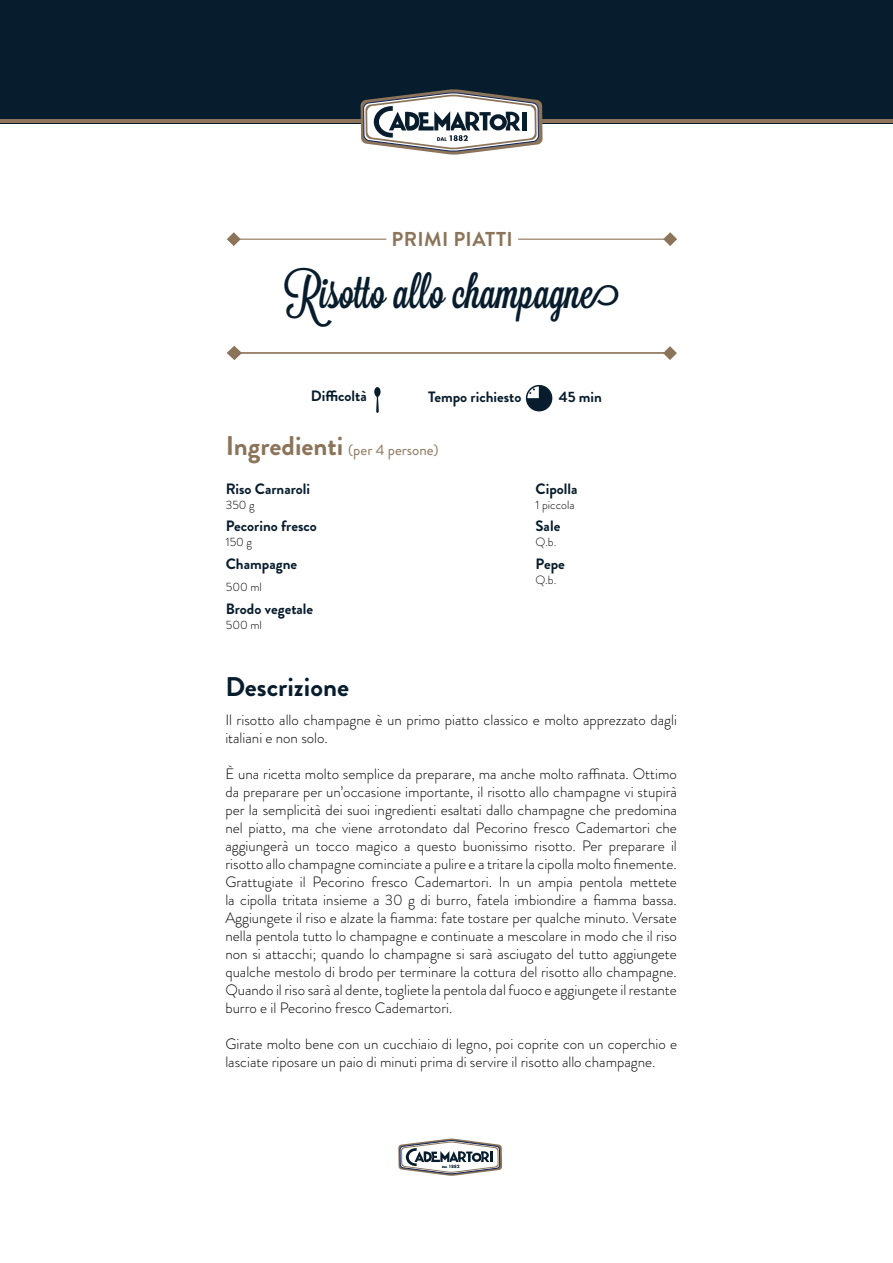
<style>
.page{position:relative;width:893px;height:1263px;background:#fff}
.page>*{position:absolute;margin:0;border:0;box-sizing:border-box;transform-origin:0 0}
.t1{font:45px "Lavanderia Sturdy";color:#071c2c}
.t2{font:700 27px "Brandon Grotesque";color:#8b7459}
.t3{font:700 27px "Brandon Grotesque";color:#071c2c}
.t4{font:700 20.1px "Brandon Grotesque";letter-spacing:.02em;color:#8b7459}
.t5{font:300 15px/18px "Brandon Grotesque";color:#000}
.t6{font:700 15px "Brandon Grotesque";color:#071c2c}
.t7{font:15px "Brandon Grotesque";color:#8b7459}
.t8{font:300 12px "Brandon Grotesque";color:#000}
</style>
<div class="page">
<div style="left:0;top:0;width:893px;height:123px;background:#071c2c"></div>
<hr style="left:0;top:119px;width:893px;height:4px;background:#8b7459">
<svg style="left:361px;top:89px;width:182px;height:66px"></svg>
<svg style="left:227px;top:232px;width:14px;height:14px"></svg>
<hr style="left:231px;top:239px;width:155px;height:1px;background:#8b7459">
<svg style="left:663px;top:232px;width:14px;height:14px"></svg>
<hr style="left:518px;top:239px;width:148px;height:1px;background:#8b7459">
<svg style="left:398px;top:1138px;width:104px;height:38px"></svg>
<hr style="left:236px;top:352px;width:434px;height:1px;background:#8b7459">
<svg style="left:227px;top:346px;width:15px;height:14px"></svg>
<hr style="left:236px;top:353px;width:434px;height:1px;background:#8b7459">
<svg style="left:663px;top:346px;width:14px;height:14px"></svg>
<svg style="left:374px;top:387px;width:7px;height:26px"></svg>
<svg style="left:525px;top:384px;width:28px;height:28px"></svg>
<h3 class="t4" style="left:392px;top:225px;width:123px">PRIMI PIATTI</h3>
<h1 class="t1" style="left:284px;top:266px;width:336px">Risotto allo champagne</h1>
<p class="t6" style="left:311px;top:386px;width:57px">Difficoltà</p>
<p class="t6" style="left:428px;top:386px;width:95px">Tempo richiesto</p>
<h2 class="t2" style="left:226px;top:427px;width:119px">Ingredienti</h2>
<p class="t7" style="left:348px;top:440px;width:92px">(per 4 persone)</p>
<p class="t6" style="left:226px;top:478px;width:86px">Riso Carnaroli</p>
<p class="t8" style="left:226px;top:496px;width:30px">350 g</p>
<p class="t6" style="left:226px;top:515px;width:93px">Pecorino fresco</p>
<p class="t8" style="left:226px;top:534px;width:28px">150 g</p>
<p class="t6" style="left:226px;top:553px;width:73px">Champagne</p>
<p class="t8" style="left:226px;top:579px;width:38px">500 ml</p>
<p class="t6" style="left:226px;top:598px;width:89px">Brodo vegetale</p>
<p class="t8" style="left:226px;top:616px;width:38px">500 ml</p>
<p class="t6" style="left:559px;top:387px;width:45px">45 min</p>
<p class="t6" style="left:536px;top:478px;width:43px">Cipolla</p>
<p class="t8" style="left:536px;top:496px;width:41px">1 piccola</p>
<p class="t6" style="left:536px;top:515px;width:26px">Sale</p>
<p class="t8" style="left:536px;top:534px;width:22px">Q.b.</p>
<p class="t6" style="left:536px;top:553px;width:31px">Pepe</p>
<p class="t8" style="left:536px;top:571px;width:22px">Q.b.</p>
<h2 class="t3" style="left:225px;top:667px;width:125px">Descrizione</h2>
<p class="t5" style="left:225px;top:711px;width:453px">Il risotto allo champagne è un primo piatto classico e molto apprezzato dagli italiani e non solo.</p>
<p class="t5" style="left:225px;top:765px;width:453px;text-align:justify">È una ricetta molto semplice da preparare, ma anche molto raffinata. Ottimo da preparare per un’occasione importante, il risotto allo champagne vi stupirà per la semplicità dei suoi ingredienti esaltati dallo champagne che predomina nel piatto, ma che viene arrotondato dal Pecorino fresco Cademartori che aggiungerà un tocco magico a questo buonissimo risotto. Per preparare il risotto allo champagne cominciate a pulire e a tritare la cipolla molto finemente.<br>Grattugiate il Pecorino fresco Cademartori. In un ampia pentola mettete la cipolla tritata insieme a 30 g di burro, fatela imbiondire a fiamma bassa.<br>Aggiungete il riso e alzate la fiamma: fate tostare per qualche minuto. Versate nella pentola tutto lo champagne e continuate a mescolare in modo che il riso non si attacchi; quando lo champagne si sarà asciugato del tutto aggiungete qualche mestolo di brodo per terminare la cottura del risotto allo champagne.<br>Quando il riso sarà al dente, togliete la pentola dal fuoco e aggiungete il restante burro e il Pecorino fresco Cademartori.</p>
<p class="t5" style="left:225px;top:1035px;width:453px">Girate molto bene con un cucchiaio di legno, poi coprite con un coperchio e lasciate riposare un paio di minuti prima di servire il risotto allo champagne.</p>
</div>
